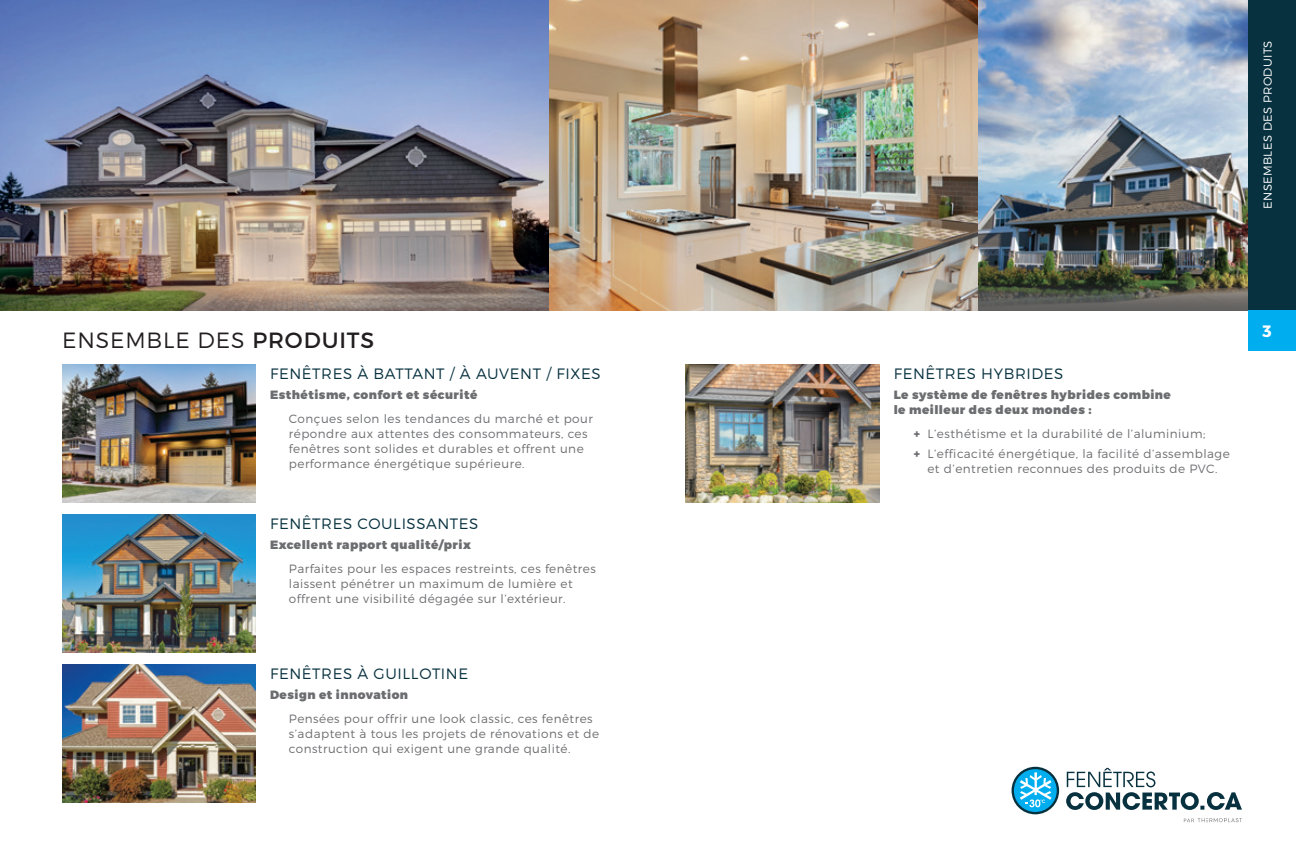
<style>
.page{position:relative;width:1296px;height:864px;background:#fff}
.page>*{position:absolute;margin:0;border:0;box-sizing:border-box;transform-origin:0 0}
.t1{font:300 22.05px "Montserrat";letter-spacing:.04em;color:#231f20}
.t2{font:700 16.5px "Montserrat";color:#fff}
.t3{font:300 15px "Montserrat";letter-spacing:.04em;color:#07313f}
.t4{font:300 12px/15px "Montserrat";letter-spacing:.04em;color:#6c6d70}
.t5{font:900 12px/15px "Montserrat";letter-spacing:.04em;color:#6c6d70}
.t6{font:300 11.55px "Montserrat";letter-spacing:.03em;color:#fff}
.s1{font-weight:400}
.s2{font-weight:900}
</style>
<div class="page">
<img style="left:62px;top:364px;width:193px;height:139px">
<img style="left:686px;top:364px;width:193px;height:139px">
<img style="left:62px;top:664px;width:193px;height:139px">
<img style="left:62px;top:514px;width:193px;height:139px">
<img style="left:0;top:0;width:550px;height:310px">
<img style="left:550px;top:0;width:428px;height:310px">
<img style="left:978px;top:0;width:270px;height:310px">
<svg style="left:1012px;top:767px;width:47px;height:47px"></svg>
<div style="left:1014px;top:769px;width:43px;height:43px;background:#00aeef;border-radius:50%"></div>
<svg style="left:1020px;top:772px;width:32px;height:35px"></svg>
<svg style="left:1066px;top:768px;width:176px;height:42px"></svg>
<svg style="left:1184px;top:818px;width:58px;height:5px"></svg>
<div style="left:1248px;top:0;width:48px;height:310px;background:#07313f"></div>
<div style="left:1248px;top:310px;width:48px;height:41px;background:#00aeef"></div>
<h1 class="t1" style="left:62px;top:326px;width:314px">ENSEMBLE DES <span class="s1">PRODUITS</span></h1>
<p class="t3" style="left:270px;top:365px;width:332px">FENÊTRES À BATTANT / À AUVENT / FIXES</p>
<p class="t5" style="left:270px;top:387px;width:209px">Esthétisme, confort et sécurité</p>
<p class="t4" style="left:289px;top:411px;width:305px">Conçues selon les tendances du marché et pour répondre aux attentes des consommateurs, ces fenêtres sont solides et durables et offrent une performance énergétique supérieure.</p>
<p class="t3" style="left:270px;top:514px;width:210px">FENÊTRES COULISSANTES</p>
<p class="t5" style="left:270px;top:537px;width:202px">Excellent rapport qualité/prix</p>
<p class="t4" style="left:289px;top:561px;width:308px">Parfaites pour les espaces restreints, ces fenêtres laissent pénétrer un maximum de lumière et offrent une visibilité dégagée sur l’extérieur.</p>
<p class="t3" style="left:270px;top:664px;width:200px">FENÊTRES À GUILLOTINE</p>
<p class="t5" style="left:270px;top:687px;width:140px">Design et innovation</p>
<p class="t4" style="left:289px;top:711px;width:312px">Pensées pour offrir une look classic, ces fenêtres s’adaptent à tous les projets de rénovations et de construction qui exigent une grande qualité.</p>
<p class="t6" style="left:1261px;top:209px;width:170px;rotate:-90deg">ENSEMBLES DES PRODUITS</p>
<p class="t3" style="left:894px;top:365px;width:171px">FENÊTRES HYBRIDES</p>
<p class="t5" style="left:894px;top:387px;width:279px">Le système de fenêtres hybrides combine le meilleur des deux mondes :</p>
<p class="t4" style="left:914px;top:424px;width:317px;line-height:19.8px"><span class="s2">+</span> L’esthétisme et la durabilité de l’aluminium;<br><span class="s2">+</span> L’efficacité énergétique, la facilité d’assemblage</p>
<p class="t4" style="left:927px;top:461px;width:292px">et d’entretien reconnues des produits de PVC.</p>
<h2 class="t2" style="left:1262px;top:321px;width:11px">3</h2>
</div>
